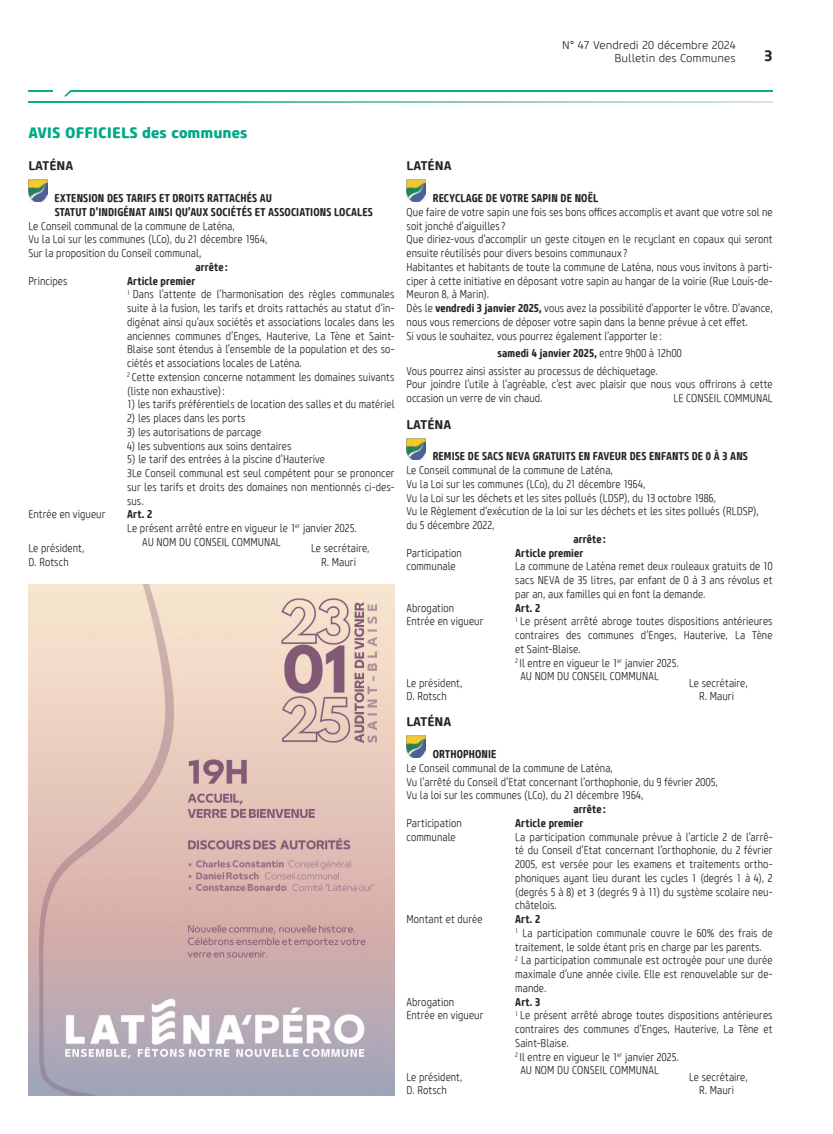
<style>
.page{position:relative;width:833px;height:1134px;background:#fff}
.page>*{position:absolute;margin:0;border:0;box-sizing:border-box;transform-origin:0 0}
.t1{font:800 15px "Core Sans M75";color:#00a885}
.t2{font:700 15px "Core Sans M65";color:#212729}
.t3{font:700 12.5px "Core Sans M65";color:#212729}
.t4{font:300 11.25px/13.8px "Core Sans M37 Cn";letter-spacing:.005em;color:#212729}
.t5{font:700 11.25px/13.8px "Core Sans M67 Cn";letter-spacing:.01em;color:#212729}
.t6{font:300 11.25px/13.5px "Core Sans M35";color:#212729;text-align:right}
.s1{font-family:"Core Sans M67 Cn";font-weight:700}
.s2{font-family:"Core Sans M37 Cn";font-weight:300}
</style>
<div class="page">
<svg style="left:28px;top:101px;width:744px;height:2px"></svg>
<hr style="left:70px;top:90px;width:702px;height:2px;background:#0fab86">
<hr style="left:28px;top:90px;width:25px;height:2px;background:#0fab86">
<svg style="left:64px;top:90px;width:7px;height:6px"></svg>
<img style="left:406px;top:180px;width:20px;height:21px">
<img style="left:406px;top:736px;width:19px;height:21px">
<img style="left:28px;top:180px;width:20px;height:21px">
<img style="left:406px;top:438px;width:19px;height:21px">
<img style="left:28px;top:585px;width:366px;height:510px">
<p class="t6" style="left:562px;top:39px;width:175px">N° 47 Vendredi 20 décembre 2024<br>Bulletin des Communes</p>
<h1 class="t2" style="left:764px;top:46px;width:10px">3</h1>
<h1 class="t1" style="left:28px;top:123px;width:221px">AVIS OFFICIELS des communes</h1>
<p class="t3" style="left:28px;top:158px;width:47px">LATÉNA</p>
<p class="t5" style="left:55px;top:191px;width:320px">EXTENSION DES TARIFS ET DROITS RATTACHÉS AU<br>STATUT D’INDIGÉNAT AINSI QU’AUX SOCIÉTÉS ET ASSOCIATIONS LOCALES</p>
<p class="t4" style="left:28px;top:219px;width:240px">Le Conseil communal de la commune de Laténa,<br>Vu la Loi sur les communes (LCo), du 21 décembre 1964,<br>Sur la proposition du Conseil communal,</p>
<p class="t5" style="left:195px;top:260px;width:34px">arrête :</p>
<p class="t4" style="left:28px;top:274px;width:41px">Principes</p>
<p class="t5" style="left:127px;top:274px;width:70px">Article premier</p>
<p class="t4" style="left:127px;top:288px;width:269px"><sup>1</sup> Dans l’attente de l’harmonisation des règles communales suite à la fusion, les tarifs et droits rattachés au statut d’in&shy;digénat ainsi qu’aux sociétés et associations locales dans les anciennes communes d’Enges, Hauterive, La Tène et Saint-Blaise sont étendus à l’ensemble de la population et des so&shy;ciétés et associations locales de Laténa.<br><sup>2</sup> Cette extension concerne notamment les domaines suivants (liste non exhaustive):</p>
<p class="t4" style="left:127px;top:398px;width:269px">1) les tarifs préférentiels de location des salles et du matériel</p>
<p class="t4" style="left:127px;top:412px;width:120px">2) les places dans les ports</p>
<p class="t4" style="left:127px;top:425px;width:136px">3) les autorisations de parcage</p>
<p class="t4" style="left:127px;top:439px;width:166px">4) les subventions aux soins dentaires</p>
<p class="t4" style="left:127px;top:453px;width:269px">5) le tarif des entrées à la piscine d’Hauterive<br>3Le Conseil communal est seul compétent pour se prononcer sur les tarifs et droits des domaines non mentionnés ci-des&shy;sus.</p>
<p class="t4" style="left:28px;top:508px;width:78px">Entrée en vigueur</p>
<p class="t5" style="left:127px;top:508px;width:27px">Art. 2</p>
<p class="t4" style="left:142px;top:522px;width:216px;text-indent:-15px">Le présent arrêté entre en vigueur le 1<sup>er</sup> janvier 2025.<br>AU NOM DU CONSEIL COMMUNAL</p>
<p class="t4" style="left:28px;top:542px;width:58px">Le président,</p>
<p class="t4" style="left:311px;top:542px;width:60px">Le secrétaire,</p>
<p class="t4" style="left:28px;top:555px;width:42px">D. Rotsch</p>
<p class="t4" style="left:321px;top:555px;width:36px">R. Mauri</p>
<p class="t3" style="left:406px;top:158px;width:47px">LATÉNA</p>
<p class="t5" style="left:433px;top:191px;width:167px">RECYCLAGE DE VOTRE SAPIN DE NOËL</p>
<p class="t4" style="left:406px;top:205px;width:368px">Que faire de votre sapin une fois ses bons offices accomplis et avant que votre sol ne soit jonché d’aiguilles?<br>Que diriez-vous d’accomplir un geste citoyen en le recyclant en copaux qui seront ensuite réutilisés pour divers besoins communaux ?<br>Habitantes et habitants de toute la commune de Laténa, nous vous invitons à parti&shy;ciper à cette initiative en déposant votre sapin au hangar de la voirie (Rue Louis-de-Meuron 8, à Marin).<br>Dès le <span class="s1">vendredi 3 janvier 2025,</span> vous avez la possibilité d’apporter le vôtre. D’avance, nous vous remercions de déposer votre sapin dans la benne prévue à cet effet.<br>Si vous le souhaitez, vous pourrez également l’apporter le :</p>
<p class="t5" style="left:497px;top:346px;width:186px">samedi 4 janvier 2025, <span class="s2">entre 9h00 à 12h00</span></p>
<p class="t4" style="left:406px;top:364px;width:368px">Vous pourrez ainsi assister au processus de déchiquetage.<br>Pour joindre l’utile à l’agréable, c’est avec plaisir que nous vous offrirons à cette occasion un verre de vin chaud.</p>
<p class="t4" style="left:673px;top:392px;width:101px">LE CONSEIL COMMUNAL</p>
<p class="t3" style="left:406px;top:416px;width:47px">LATÉNA</p>
<p class="t5" style="left:433px;top:450px;width:317px">REMISE DE SACS NEVA GRATUITS EN FAVEUR DES ENFANTS DE 0 À 3 ANS</p>
<p class="t4" style="left:406px;top:463px;width:354px">Le Conseil communal de la commune de Laténa,<br>Vu la Loi sur les communes (LCo), du 21 décembre 1964,<br>Vu la Loi sur les déchets et les sites pollués (LDSP), du 13 octobre 1986,<br>Vu le Règlement d’exécution de la loi sur les déchets et les sites pollués (RLDSP), du 5 décembre 2022,</p>
<p class="t5" style="left:573px;top:532px;width:34px">arrête :</p>
<p class="t4" style="left:406px;top:546px;width:57px">Participation</p>
<p class="t5" style="left:515px;top:546px;width:70px">Article premier</p>
<p class="t4" style="left:406px;top:560px;width:51px">communale</p>
<p class="t4" style="left:515px;top:560px;width:259px;text-align:justify">La commune de Laténa remet deux rouleaux gratuits de 10 sacs NEVA de 35 litres, par enfant de 0 à 3 ans révolus et par an, aux familles qui en font la demande.</p>
<p class="t4" style="left:406px;top:601px;width:49px">Abrogation</p>
<p class="t5" style="left:515px;top:601px;width:27px">Art. 2</p>
<p class="t4" style="left:406px;top:615px;width:78px">Entrée en vigueur</p>
<p class="t4" style="left:515px;top:615px;width:259px"><sup>1</sup> Le présent arrêté abroge toutes dispositions antérieures</p>
<p class="t4" style="left:515px;top:628px;width:259px">contraires des communes d’Enges, Hauterive, La Tène</p>
<p class="t4" style="left:515px;top:642px;width:67px">et Saint-Blaise.</p>
<p class="t4" style="left:515px;top:656px;width:165px"><sup>2</sup> Il entre en vigueur le 1<sup>er</sup> janvier 2025.</p>
<p class="t4" style="left:520px;top:670px;width:140px">AU NOM DU CONSEIL COMMUNAL</p>
<p class="t4" style="left:406px;top:676px;width:58px">Le président,</p>
<p class="t4" style="left:689px;top:676px;width:60px">Le secrétaire,</p>
<p class="t4" style="left:406px;top:690px;width:42px">D. Rotsch</p>
<p class="t4" style="left:699px;top:690px;width:36px">R. Mauri</p>
<p class="t3" style="left:406px;top:714px;width:47px">LATÉNA</p>
<p class="t5" style="left:433px;top:747px;width:65px">ORTHOPHONIE</p>
<p class="t4" style="left:406px;top:761px;width:313px">Le Conseil communal de la commune de Laténa,<br>Vu l’arrêté du Conseil d’Etat concernant l’orthophonie, du 9 février 2005,<br>Vu la loi sur les communes (LCo), du 21 décembre 1964,</p>
<p class="t5" style="left:573px;top:802px;width:34px">arrête :</p>
<p class="t4" style="left:406px;top:816px;width:57px">Participation</p>
<p class="t5" style="left:515px;top:816px;width:70px">Article premier</p>
<p class="t4" style="left:406px;top:830px;width:51px">communale</p>
<p class="t4" style="left:515px;top:830px;width:259px;text-align:justify">La participation communale prévue à l’article 2 de l’arrê&shy;té du Conseil d’Etat concernant l’orthophonie, du 2 février 2005, est versée pour les examens et traitements ortho&shy;phoniques ayant lieu durant les cycles 1 (degrés 1 à 4), 2 (degrés 5 à 8) et 3 (degrés 9 à 11) du système scolaire neu&shy;châtelois.</p>
<p class="t4" style="left:406px;top:912px;width:78px">Montant et durée</p>
<p class="t5" style="left:515px;top:912px;width:27px">Art. 2</p>
<p class="t4" style="left:515px;top:926px;width:259px"><sup>1</sup> La participation communale couvre le 60% des frais de traitement, le solde étant pris en charge par les parents.<br><sup>2</sup> La participation communale est octroyée pour une durée maximale d’une année civile. Elle est renouvelable sur de&shy;mande.</p>
<p class="t4" style="left:406px;top:995px;width:49px">Abrogation</p>
<p class="t5" style="left:515px;top:995px;width:27px">Art. 3</p>
<p class="t4" style="left:406px;top:1009px;width:78px">Entrée en vigueur</p>
<p class="t4" style="left:515px;top:1009px;width:259px"><sup>1</sup> Le présent arrêté abroge toutes dispositions antérieures</p>
<p class="t4" style="left:515px;top:1022px;width:259px">contraires des communes d’Enges, Hauterive, La Tène et</p>
<p class="t4" style="left:515px;top:1036px;width:55px">Saint-Blaise.</p>
<p class="t4" style="left:515px;top:1050px;width:165px"><sup>2</sup> Il entre en vigueur le 1<sup>er</sup> janvier 2025.</p>
<p class="t4" style="left:520px;top:1064px;width:140px">AU NOM DU CONSEIL COMMUNAL</p>
<p class="t4" style="left:406px;top:1070px;width:58px">Le président,</p>
<p class="t4" style="left:689px;top:1070px;width:60px">Le secrétaire,</p>
<p class="t4" style="left:406px;top:1084px;width:42px">D. Rotsch</p>
<p class="t4" style="left:699px;top:1084px;width:36px">R. Mauri</p>
</div>
